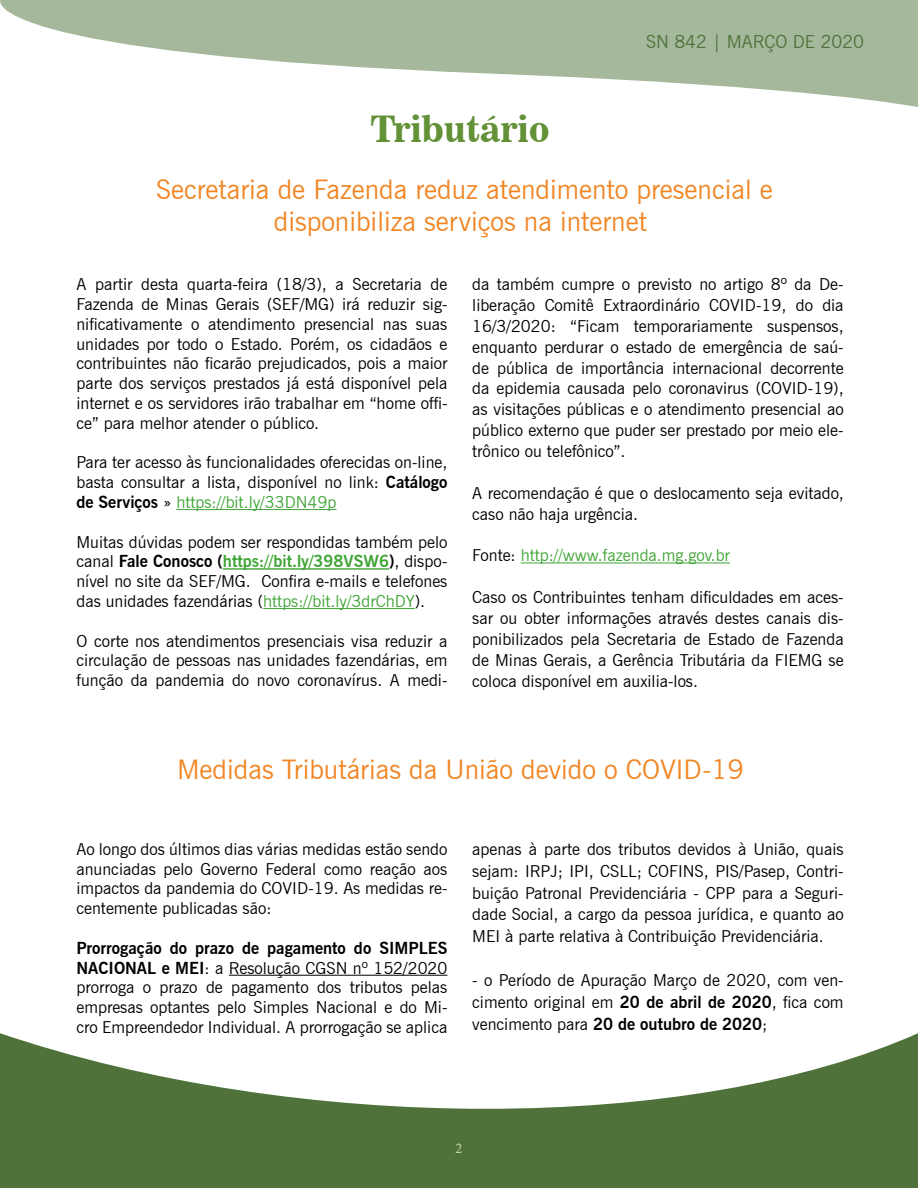
<style>
.page{position:relative;width:918px;height:1188px;background:#fff}
.page>*{position:absolute;margin:0;border:0;box-sizing:border-box;transform-origin:0 0}
.t1{font:36px "News 706 BT Bold C";color:#629137}
.t2{font:27px/32.4px "News Gothic BT";color:#f18625;text-align:center}
.t3{font:18px "News Gothic BT";color:#4e723a}
.t4{font:16.5px/19.8px "News Gothic BT";color:#000;text-align:justify}
.t5{font:16.5px "News Gothic BT";color:#3fa535}
.t6{font:13.5px "Calisto";color:#c1da96}
.s1{font-weight:700}
.s2{color:#3fa535}
.s3{font-weight:700;color:#3fa535}
.s4{color:#000}
</style>
<div class="page">
<svg style="left:0;top:1033px;width:918px;height:155px;fill:#4e723a"></svg>
<svg style="left:0;top:0;width:918px;height:107px;fill:#a6b89c"></svg>
<hr style="left:229px;top:975px;width:218px;height:1px;background:#000">
<hr style="left:176px;top:509px;width:160px;height:1px;background:#3fa535">
<hr style="left:223px;top:568px;width:166px;height:2px;background:#3fa535">
<hr style="left:263px;top:608px;width:152px;height:1px;background:#3fa535">
<hr style="left:521px;top:563px;width:209px;height:1px;background:#3fa535">
<h1 class="t1" style="left:371px;top:107px;width:180px">Tributário</h1>
<p class="t3" style="left:646px;top:31px;width:219px">SN 842 | MARÇO DE 2020</p>
<h2 class="t2" style="left:156px;top:173px;width:618px">Secretaria de Fazenda reduz atendimento presencial e disponibiliza serviços na internet</h2>
<p class="t4" style="left:76px;top:274px;width:373px">A partir desta quarta-feira (18/3), a Secretaria de Fazenda de Minas Gerais (SEF/MG) irá reduzir sig&shy;nificativamente o atendimento presencial nas suas unidades por todo o Estado. Porém, os cidadãos e contribuintes não ficarão prejudicados, pois a maior parte dos serviços prestados já está disponível pela internet e os servidores irão trabalhar em “home offi&shy;ce” para melhor atender o público.</p>
<p class="t4" style="left:76px;top:453px;width:372px">Para ter acesso às funcionalidades oferecidas on-line, basta consultar a lista, disponível no link: <span class="s1">Catálogo de Serviços</span> » <span class="s2">https://bit.ly/33DN49p</span></p>
<p class="t4" style="left:76px;top:532px;width:373px">Muitas dúvidas podem ser respondidas também pelo canal <span class="s1">Fale Conosco (</span><span class="s3">https://bit.ly/398VSW6</span><span class="s1">)</span>, dispo&shy;nível no site da SEF/MG. Confira e-mails e telefones das unidades fazendárias (<span class="s2">https://bit.ly/3drChDY</span>).</p>
<p class="t4" style="left:76px;top:631px;width:372px">O corte nos atendimentos presenciais visa reduzir a circulação de pessoas nas unidades fazendárias, em função da pandemia do novo coronavírus. A medi-</p>
<p class="t4" style="left:472px;top:274px;width:373px;line-height:20.9px">da também cumpre o previsto no artigo 8º da De&shy;liberação Comitê Extraordinário COVID-19, do dia 16/3/2020: “Ficam temporariamente suspensos, enquanto perdurar o estado de emergência de saú&shy;de pública de importância internacional decorrente da epidemia causada pelo coronavirus (COVID-19), as visitações públicas e o atendimento presencial ao público externo que puder ser prestado por meio ele&shy;trônico ou telefônico”.</p>
<p class="t4" style="left:472px;top:482px;width:373px;line-height:20.9px">A recomendação é que o deslocamento seja evitado, caso não haja urgência.</p>
<p class="t5" style="left:472px;top:546px;width:259px"><span class="s4">Fonte:</span> http://www.fazenda.mg.gov.br</p>
<p class="t4" style="left:472px;top:587px;width:373px;line-height:20.9px">Caso os Contribuintes tenham dificuldades em aces&shy;sar ou obter informações através destes canais dis&shy;ponibilizados pela Secretaria de Estado de Fazenda de Minas Gerais, a Gerência Tributária da FIEMG se coloca disponível em auxilia-los.</p>
<h2 class="t2" style="left:177px;top:753px;width:568px">Medidas Tributárias da União devido o COVID-19</h2>
<p class="t4" style="left:76px;top:839px;width:372px">Ao longo dos últimos dias várias medidas estão sendo anunciadas pelo Governo Federal como reação aos impactos da pandemia do COVID-19. As medidas re&shy;centemente publicadas são:</p>
<p class="t4" style="left:76px;top:938px;width:373px"><span class="s1">Prorrogação do prazo de pagamento do SIMPLES NACIONAL e MEI</span>: a Resolução CGSN nº 152/2020 prorroga o prazo de pagamento dos tributos pelas empresas optantes pelo Simples Nacional e do Mi&shy;cro Empreendedor Individual. A prorrogação se aplica</p>
<p class="t4" style="left:472px;top:838px;width:373px;line-height:21.9px">apenas à parte dos tributos devidos à União, quais sejam: IRPJ; IPI, CSLL; COFINS, PIS/Pasep, Contri&shy;buição Patronal Previdenciária - CPP para a Seguri&shy;dade Social, a cargo da pessoa jurídica, e quanto ao MEI à parte relativa à Contribuição Previdenciária.</p>
<p class="t4" style="left:472px;top:969px;width:373px;line-height:21.9px">- o Período de Apuração Março de 2020, com ven&shy;cimento original em <span class="s1">20 de abril de 2020</span>, fica com vencimento para <span class="s1">20 de outubro de 2020</span>;</p>
<p class="t6" style="left:456px;top:1141px;width:8px">2</p>
</div>
